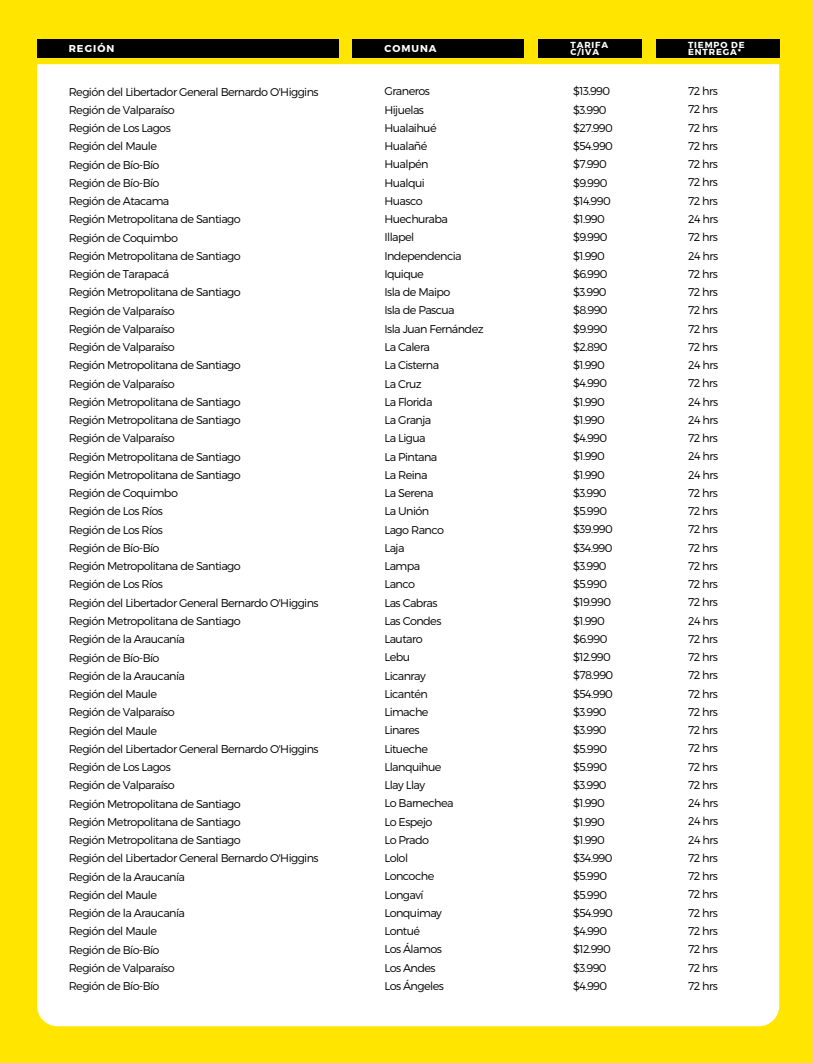
<style>
.page{position:relative;width:813px;height:1063px;background:#fff}
.page>*{position:absolute;margin:0;border:0;box-sizing:border-box;transform-origin:0 0}
.t1{font:11.25px/18.2px "Trueno Lt";letter-spacing:-.05em;color:#000}
.t2{font:10px "Trueno Bd";letter-spacing:.1em;color:#fff}
.t3{font:8.75px/7.5px "Trueno Bd";letter-spacing:.1em;color:#fff}
</style>
<div class="page">
<div style="left:0;top:0;width:812px;height:1062px;background:#ffe500"></div>
<div style="left:37px;top:64px;width:742px;height:962px;background:#fff"></div>
<div style="left:37px;top:39px;width:301px;height:18px;background:#000"></div>
<div style="left:352px;top:39px;width:172px;height:18px;background:#000"></div>
<div style="left:538px;top:39px;width:103px;height:18px;background:#000"></div>
<div style="left:655px;top:39px;width:124px;height:18px;background:#000"></div>
<p class="t2" style="left:69px;top:42px;width:47px">REGIÓN</p>
<p class="t2" style="left:384px;top:42px;width:54px">COMUNA</p>
<p class="t3" style="left:570px;top:41px;width:39px">TARIFA<br>C/IVA</p>
<p class="t3" style="left:688px;top:41px;width:58px">TIEMPO DE<br>ENTREGA*</p>
<p class="t1" style="left:69px;top:82px;width:251px">Región del Libertador General Bernardo O'Higgins<br>Región de Valparaíso<br>Región de Los Lagos<br>Región del Maule<br>Región de Bío-Bío<br>Región de Bío-Bío<br>Región de Atacama<br>Región Metropolitana de Santiago<br>Región de Coquimbo<br>Región Metropolitana de Santiago<br>Región de Tarapacá<br>Región Metropolitana de Santiago<br>Región de Valparaíso<br>Región de Valparaíso<br>Región de Valparaíso<br>Región Metropolitana de Santiago<br>Región de Valparaíso<br>Región Metropolitana de Santiago<br>Región Metropolitana de Santiago<br>Región de Valparaíso<br>Región Metropolitana de Santiago<br>Región Metropolitana de Santiago<br>Región de Coquimbo<br>Región de Los Ríos<br>Región de Los Ríos<br>Región de Bío-Bío<br>Región Metropolitana de Santiago<br>Región de Los Ríos<br>Región del Libertador General Bernardo O'Higgins<br>Región Metropolitana de Santiago<br>Región de la Araucanía<br>Región de Bío-Bío<br>Región de la Araucanía<br>Región del Maule<br>Región de Valparaíso<br>Región del Maule<br>Región del Libertador General Bernardo O'Higgins<br>Región de Los Lagos<br>Región de Valparaíso<br>Región Metropolitana de Santiago<br>Región Metropolitana de Santiago<br>Región Metropolitana de Santiago<br>Región del Libertador General Bernardo O'Higgins<br>Región de la Araucanía<br>Región del Maule<br>Región de la Araucanía<br>Región del Maule<br>Región de Bío-Bío<br>Región de Valparaíso<br>Región de Bío-Bío</p>
<p class="t1" style="left:384px;top:82px;width:101px">Graneros<br>Hijuelas<br>Hualaihué<br>Hualañé<br>Hualpén<br>Hualqui<br>Huasco<br>Huechuraba<br>Illapel<br>Independencia<br>Iquique<br>Isla de Maipo<br>Isla de Pascua<br>Isla Juan Fernández<br>La Calera<br>La Cisterna<br>La Cruz<br>La Florida<br>La Granja<br>La Ligua<br>La Pintana<br>La Reina<br>La Serena<br>La Unión<br>Lago Ranco<br>Laja<br>Lampa<br>Lanco<br>Las Cabras<br>Las Condes<br>Lautaro<br>Lebu<br>Licanray<br>Licantén<br>Limache<br>Linares<br>Litueche<br>Llanquihue<br>Llay Llay<br>Lo Barnechea<br>Lo Espejo<br>Lo Prado<br>Lolol<br>Loncoche<br>Longaví<br>Lonquimay<br>Lontué<br>Los Álamos<br>Los Andes<br>Los Ángeles</p>
<p class="t1" style="left:573px;top:82px;width:42px">$13.990 $3.990 $27.990 $54.990 $7.990 $9.990 $14.990 $1.990 $9.990 $1.990 $6.990 $3.990 $8.990 $9.990 $2.890 $1.990 $4.990 $1.990 $1.990 $4.990 $1.990 $1.990 $3.990 $5.990 $39.990 $34.990 $3.990 $5.990 $19.990 $1.990 $6.990 $12.990 $78.990 $54.990 $3.990 $3.990 $5.990 $5.990 $3.990 $1.990 $1.990 $1.990 $34.990 $5.990 $5.990 $54.990 $4.990 $12.990 $3.990 $4.990</p>
<p class="t1" style="left:688px;top:82px;width:32px;text-align:justify">72 hrs 72 hrs 72 hrs 72 hrs 72 hrs 72 hrs 72 hrs 24 hrs 72 hrs 24 hrs 72 hrs 72 hrs 72 hrs 72 hrs 72 hrs 24 hrs 72 hrs 24 hrs 24 hrs 72 hrs 24 hrs 24 hrs 72 hrs 72 hrs 72 hrs 72 hrs 72 hrs 72 hrs 72 hrs 24 hrs 72 hrs 72 hrs 72 hrs 72 hrs 72 hrs 72 hrs 72 hrs 72 hrs 72 hrs 24 hrs 24 hrs 24 hrs 72 hrs 72 hrs 72 hrs 72 hrs 72 hrs 72 hrs 72 hrs 72 hrs</p>
</div>
